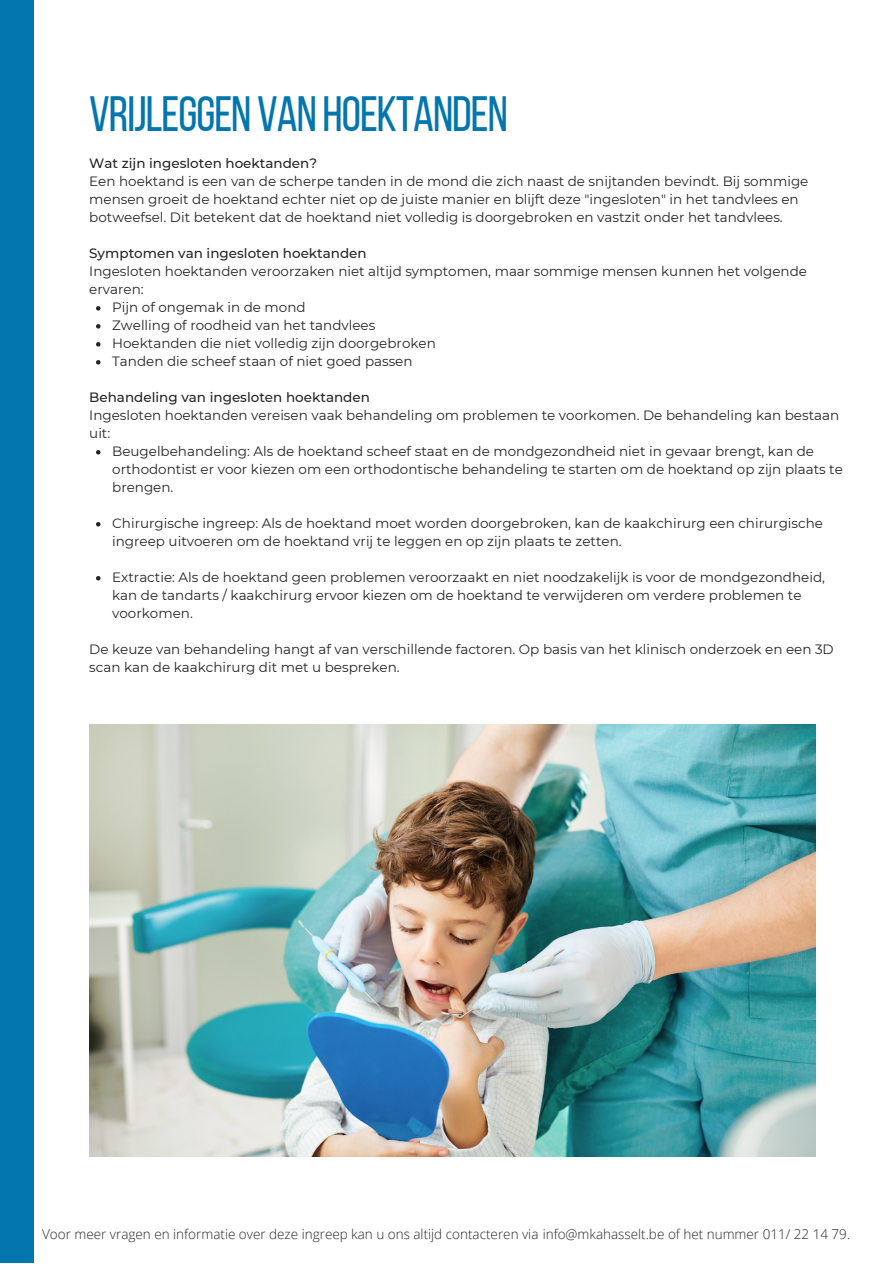
<style>
.page{position:relative;width:893px;height:1264px;background:#fff}
.page>*{position:absolute;margin:0;border:0;box-sizing:border-box;transform-origin:0 0}
.t1{font:49.5px "Bebas Neue";letter-spacing:-.02em;color:#0476ae}
.t2{font:13.5px/18px "Montserrat";color:#252525}
.t3{font:300 13.5px "Open Sans";color:#252525}
.t4{font:500 13.5px "Montserrat";color:#252525}
</style>
<div class="page">
<img style="left:89px;top:724px;width:726px;height:431px">
<div style="left:0;top:0;width:34px;height:1262px;background:#0476ae"></div>
<svg style="left:96px;top:306px;width:4px;height:4px"></svg>
<svg style="left:96px;top:324px;width:4px;height:4px"></svg>
<svg style="left:96px;top:342px;width:4px;height:4px"></svg>
<svg style="left:96px;top:360px;width:4px;height:4px"></svg>
<svg style="left:96px;top:450px;width:4px;height:4px"></svg>
<svg style="left:96px;top:522px;width:4px;height:4px"></svg>
<svg style="left:96px;top:576px;width:4px;height:4px"></svg>
<h1 class="t1" style="left:89px;top:94px;width:420px">VRIJLEGGEN VAN HOEKTANDEN</h1>
<p class="t4" style="left:89px;top:155px;width:229px">Wat zijn ingesloten hoektanden?</p>
<p class="t2" style="left:89px;top:172px;width:720px">Een hoektand is een van de scherpe tanden in de mond die zich naast de snijtanden bevindt. Bij sommige mensen groeit de hoektand echter niet op de juiste manier en blijft deze "ingesloten" in het tandvlees en botweefsel. Dit betekent dat de hoektand niet volledig is doorgebroken en vastzit onder het tandvlees.</p>
<p class="t4" style="left:89px;top:245px;width:279px">Symptomen van ingesloten hoektanden</p>
<p class="t2" style="left:89px;top:262px;width:719px">Ingesloten hoektanden veroorzaken niet altijd symptomen, maar sommige mensen kunnen het volgende ervaren:</p>
<p class="t2" style="left:112px;top:298px;width:325px">Pijn of ongemak in de mond<br>Zwelling of roodheid van het tandvlees Hoektanden die niet volledig zijn doorgebroken Tanden die scheef staan of niet goed passen</p>
<p class="t4" style="left:89px;top:388px;width:282px">Behandeling van ingesloten hoektanden</p>
<p class="t2" style="left:89px;top:406px;width:751px">Ingesloten hoektanden vereisen vaak behandeling om problemen te voorkomen. De behandeling kan bestaan uit:</p>
<p class="t2" style="left:112px;top:442px;width:732px">Beugelbehandeling: Als de hoektand scheef staat en de mondgezondheid niet in gevaar brengt, kan de orthodontist er voor kiezen om een orthodontische behandeling te starten om de hoektand op zijn plaats te brengen.</p>
<p class="t2" style="left:112px;top:514px;width:712px">Chirurgische ingreep: Als de hoektand moet worden doorgebroken, kan de kaakchirurg een chirurgische ingreep uitvoeren om de hoektand vrij te leggen en op zijn plaats te zetten.</p>
<p class="t2" style="left:112px;top:568px;width:714px">Extractie: Als de hoektand geen problemen veroorzaakt en niet noodzakelijk is voor de mondgezondheid, kan de tandarts / kaakchirurg ervoor kiezen om de hoektand te verwijderen om verdere problemen te voorkomen.</p>
<p class="t2" style="left:89px;top:639px;width:746px">De keuze van behandeling hangt af van verschillende factoren. Op basis van het klinisch onderzoek en een 3D scan kan de kaakchirurg dit met u bespreken.</p>
<p class="t3" style="left:42px;top:1224px;width:809px">Voor meer vragen en informatie over deze ingreep kan u ons altijd contacteren via info@mkahasselt.be of het nummer 011/ 22 14 79.</p>
</div>
